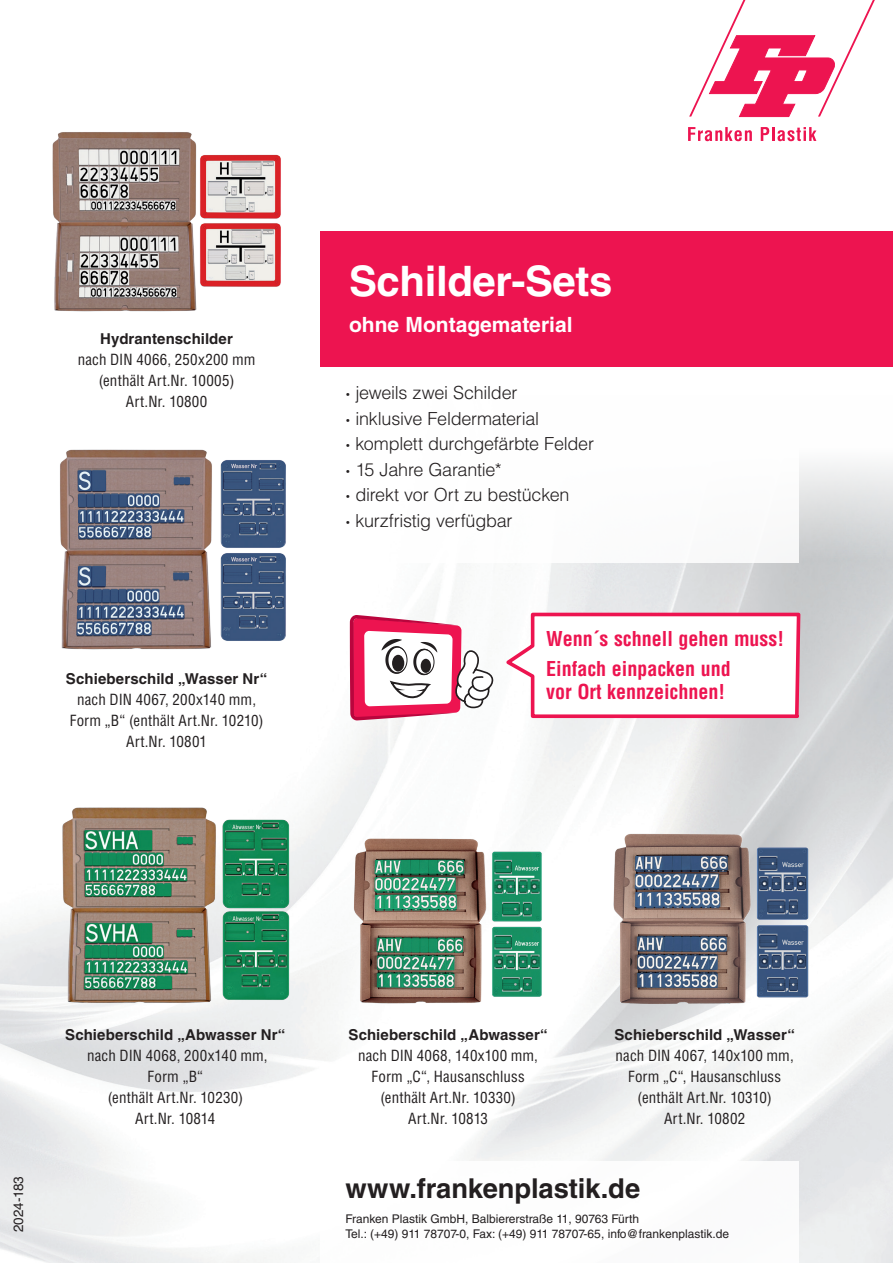
<style>
.page{position:relative;width:893px;height:1263px;background:#fff}
.page>*{position:absolute;margin:0;border:0;box-sizing:border-box;transform-origin:0 0}
.t1{font:700 42px "Helvetica LT Std";letter-spacing:-.01em;color:#fff}
.t2{font:700 27.3px "Helvetica LT Std";letter-spacing:-.005em;color:#231f20}
.t3{font:700 21px "Helvetica LT Std";color:#fff}
.t4{font:700 condensed 19.95px/30.5px "Helvetica LT Std";color:#ed1450}
.t5{font:300 18px/25.5px "Helvetica LT Std";letter-spacing:-.015em;color:#231f20}
.t6{font:condensed 15px/21px "Helvetica LT Std";letter-spacing:.01em;color:#231f20;text-align:center}
.t7{font:700 15px "Helvetica LT Std";letter-spacing:.005em;color:#231f20}
.t8{font:13.5px "Helvetica LT Std";letter-spacing:.005em;color:#231f20}
.t9{font:12px/14.4px "Helvetica LT Std";color:#231f20}
.s1{font-weight:700}
</style>
<div class="page">
<svg style="left:689px;top:0;width:186px;height:117px"></svg>
<svg style="left:688px;top:127px;width:64px;height:14px"></svg>
<svg style="left:761px;top:127px;width:55px;height:14px"></svg>
<div style="left:320px;top:231px;width:573px;height:135px;background:#ed1450"></div>
<img style="left:52px;top:132px;width:229px;height:180px">
<img style="left:59px;top:449px;width:227px;height:201px">
<img style="left:600px;top:825px;width:219px;height:187px">
<img style="left:52px;top:799px;width:246px;height:211px">
<img style="left:341px;top:831px;width:211px;height:179px">
<svg style="left:350px;top:615px;width:143px;height:105px"></svg>
<svg style="left:501px;top:611px;width:301px;height:109px"></svg>
<p class="t7" style="left:100px;top:329px;width:134px">Hydrantenschilder</p>
<p class="t6" style="left:78px;top:349px;width:179px">nach DIN 4066, 250x200 mm (enthält Art.Nr. 10005)<br>Art.Nr. 10800</p>
<p class="t7" style="left:66px;top:670px;width:203px">Schieberschild „Wasser Nr“</p>
<p class="t6" style="left:70px;top:689px;width:195px">nach DIN 4067, 200x140 mm,<br>Form „B“ (enthält Art.Nr. 10210)<br>Art.Nr. 10801</p>
<h1 class="t1" style="left:349px;top:256px;width:265px">Schilder-Sets</h1>
<h3 class="t3" style="left:349px;top:311px;width:225px">ohne Montagematerial</h3>
<p class="t5" style="left:345px;top:380px;width:250px"><span class="s1">∙</span> jeweils zwei Schilder<br><span class="s1">∙</span> inklusive Feldermaterial<br><span class="s1">∙</span> komplett durchgefärbte Felder <span class="s1">∙</span> 15 Jahre Garantie*<br><span class="s1">∙</span> direkt vor Ort zu bestücken<br><span class="s1">∙</span> kurzfristig verfügbar</p>
<h3 class="t4" style="left:546px;top:623px;width:239px">Wenn´s schnell gehen muss!<br>Einfach einpacken und</h3>
<h3 class="t4" style="left:546px;top:676px;width:180px">vor Ort kennzeichnen!</h3>
<p class="t8" style="left:11px;top:1232px;width:58px;rotate:-90deg">2024-183</p>
<p class="t7" style="left:65px;top:1025px;width:222px">Schieberschild „Abwasser Nr“</p>
<p class="t6" style="left:87px;top:1045px;width:182px">nach DIN 4068, 200x140 mm,<br>Form „B“<br>(enthält Art.Nr. 10230)<br>Art.Nr. 10814</p>
<p class="t7" style="left:348px;top:1025px;width:201px">Schieberschild „Abwasser“</p>
<p class="t6" style="left:358px;top:1045px;width:181px">nach DIN 4068, 140x100 mm,<br>Form „C“, Hausanschluss (enthält Art.Nr. 10330)<br>Art.Nr. 10813</p>
<p class="t7" style="left:614px;top:1025px;width:182px">Schieberschild „Wasser“</p>
<p class="t6" style="left:615px;top:1045px;width:180px">nach DIN 4067, 140x100 mm,<br>Form „C“, Hausanschluss (enthält Art.Nr. 10310)<br>Art.Nr. 10802</p>
<h2 class="t2" style="left:345px;top:1172px;width:296px">www.frankenplastik.de</h2>
<p class="t9" style="left:345px;top:1212px;width:385px">Franken Plastik GmbH, Balbiererstraße 11, 90763 Fürth<br>Tel.: (+49) 911 78707-0, Fax: (+49) 911 78707-65, info@frankenplastik.de</p>
</div>
